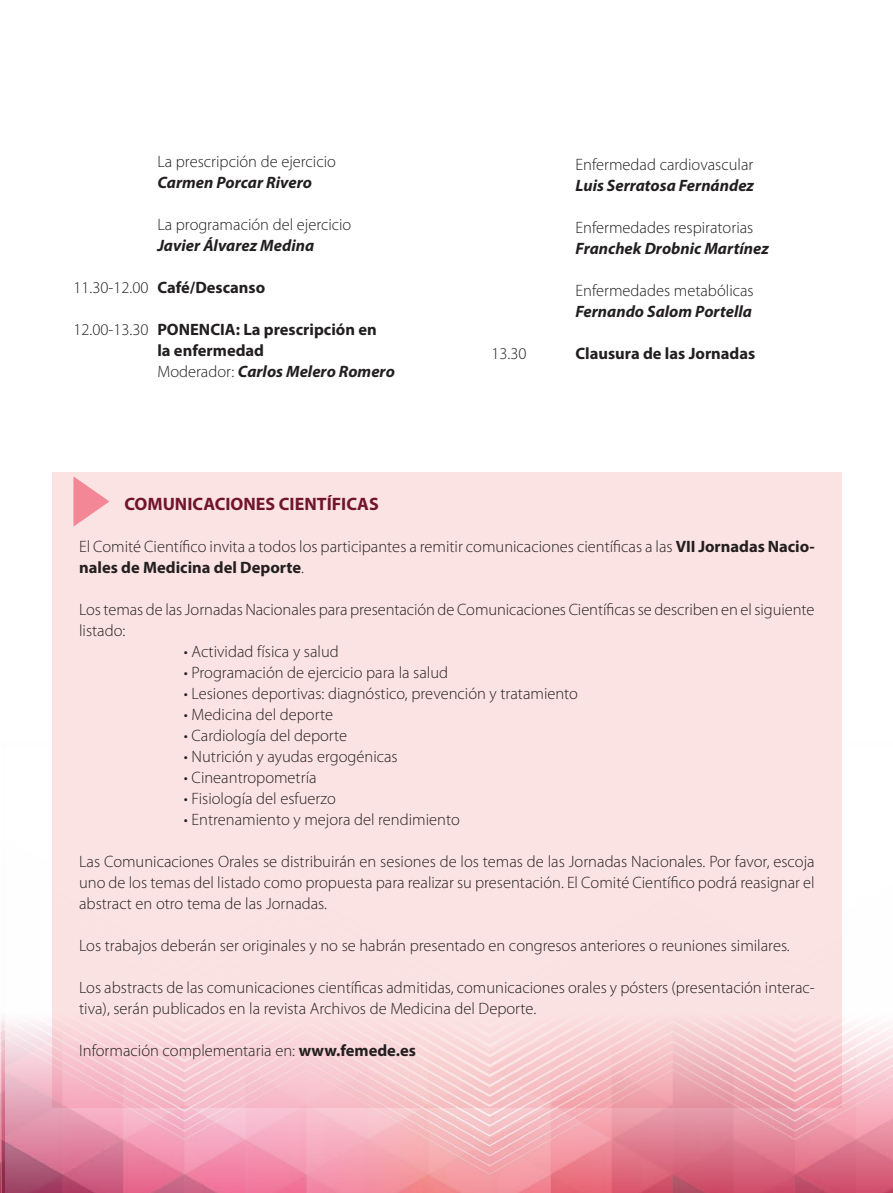
<style>
.page{position:relative;width:893px;height:1193px;background:#fff}
.page>*{position:absolute;margin:0;border:0;box-sizing:border-box;transform-origin:0 0}
.t1{font:700 18px "Myriad Pro";color:#71152a}
.t2{font:300 16.5px/21px "Myriad Pro";color:#231f20}
.t3{font:700 16.5px/21px "Myriad Pro";color:#231f20}
.t4{font:italic 700 16.5px "Myriad Pro";color:#231f20}
.s1{font-weight:300}
.s2{font-style:italic}
.s3{font-weight:700}
</style>
<div class="page">
<div style="left:52px;top:472px;width:790px;height:635px;background:#fce3e3"></div>
<img style="left:0;top:1018px;width:2px;height:175px">
<svg style="left:73px;top:476px;width:36px;height:50px"></svg>
<img style="left:2px;top:1016px;width:891px;height:177px">
<p class="t2" style="left:157px;top:151px;width:180px">La prescripción de ejercicio</p>
<p class="t4" style="left:157px;top:172px;width:156px">Carmen Porcar Rivero</p>
<p class="t2" style="left:157px;top:214px;width:196px">La programación del ejercicio</p>
<p class="t4" style="left:157px;top:235px;width:158px">Javier Álvarez Medina</p>
<p class="t3" style="left:73px;top:277px;width:193px"><span class="s1">11.30-12.00</span> Café/Descanso</p>
<p class="t3" style="left:157px;top:319px;width:239px;text-indent:-84px"><span class="s1">12.00-13.30</span> PONENCIA: La prescripción en<br>la enfermedad<br><span class="s1">Moderador:</span> <span class="s2">Carlos Melero Romero</span></p>
<p class="t2" style="left:575px;top:153px;width:179px">Enfermedad cardiovascular</p>
<p class="t4" style="left:575px;top:174px;width:180px">Luis Serratosa Fernández</p>
<p class="t2" style="left:575px;top:216px;width:179px">Enfermedades respiratorias</p>
<p class="t4" style="left:575px;top:237px;width:195px">Franchek Drobnic Martínez</p>
<p class="t2" style="left:575px;top:279px;width:180px">Enfermedades metabólicas</p>
<p class="t4" style="left:575px;top:300px;width:178px">Fernando Salom Portella</p>
<p class="t2" style="left:491px;top:342px;width:37px">13.30</p>
<p class="t3" style="left:575px;top:342px;width:181px">Clausura de las Jornadas</p>
<p class="t1" style="left:124px;top:492px;width:256px">COMUNICACIONES CIENTÍFICAS</p>
<p class="t2" style="left:79px;top:536px;width:737px">El Comité Científico invita a todos los participantes a remitir comunicaciones científicas a las <span class="s3">VII Jornadas Nacio&shy;nales de Medicina del Deporte</span>.</p>
<p class="t2" style="left:79px;top:599px;width:737px">Los temas de las Jornadas Nacionales para presentación de Comunicaciones Científicas se describen en el siguiente listado:</p>
<p class="t2" style="left:184px;top:641px;width:156px">• Actividad física y salud</p>
<p class="t2" style="left:184px;top:662px;width:266px">• Programación de ejercicio para la salud</p>
<p class="t2" style="left:184px;top:683px;width:396px">• Lesiones deportivas: diagnóstico, prevención y tratamiento</p>
<p class="t2" style="left:184px;top:704px;width:151px">• Medicina del deporte</p>
<p class="t2" style="left:184px;top:725px;width:165px">• Cardiología del deporte</p>
<p class="t2" style="left:184px;top:746px;width:215px">• Nutrición y ayudas ergogénicas</p>
<p class="t2" style="left:184px;top:767px;width:134px">• Cineantropometría</p>
<p class="t2" style="left:184px;top:788px;width:153px">• Fisiología del esfuerzo</p>
<p class="t2" style="left:184px;top:809px;width:277px">• Entrenamiento y mejora del rendimiento</p>
<p class="t2" style="left:79px;top:851px;width:737px;text-align:justify">Las Comunicaciones Orales se distribuirán en sesiones de los temas de las Jornadas Nacionales. Por favor, escoja uno de los temas del listado como propuesta para realizar su presentación. El Comité Científico podrá reasignar el abstract en otro tema de las Jornadas.</p>
<p class="t2" style="left:79px;top:935px;width:712px">Los trabajos deberán ser originales y no se habrán presentado en congresos anteriores o reuniones similares.</p>
<p class="t2" style="left:79px;top:977px;width:737px">Los abstracts de las comunicaciones científicas admitidas, comunicaciones orales y pósters (presentación interac&shy;tiva), serán publicados en la revista Archivos de Medicina del Deporte.</p>
<p class="t2" style="left:79px;top:1040px;width:338px">Información complementaria en: <span class="s3">www.femede.es</span></p>
</div>
